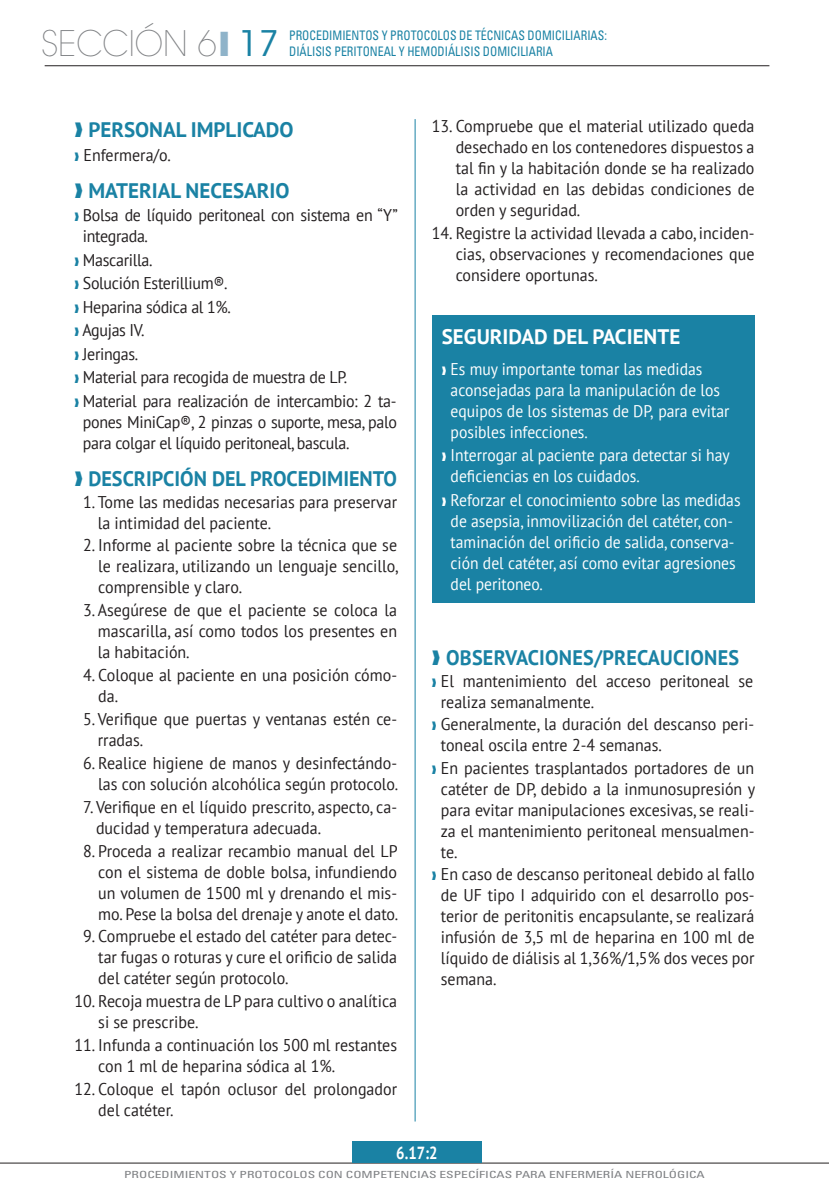
<style>
.page{position:relative;width:829px;height:1191px;background:#fff}
.page>*{position:absolute;margin:0;border:0;box-sizing:border-box;transform-origin:0 0}
.t1{font:200 35px "ITC Avant Garde Std";color:#808285;scale:.95 1}
.CPO_DE_TEXTO_GENERAL{font:700 21px "PT Sans";color:#1a82a4;scale:.96 1}
.t2{font:700 21px "PT Sans";color:#fff}
.CPO_DE_TEXTO_GENERAL-2{font:700 21px "PT Sans";color:#1a82a4}
.LADILLO{font:700 21px "PT Sans";color:#1a82a4}
.t3{font:700 17.5px "PT Sans";color:#fff;scale:.85 1}
.CPO_DE_TEXTO_GENERAL-3{font:16.97px/21px "PT Sans";color:#231f20;text-align:justify;scale:.94 1}
.t4{font:16.97px/21px "PT Sans";color:#fff;scale:.92 1}
.CPO_DE_TEXTO_GENERAL-4{font:16.97px/21px "PT Sans";letter-spacing:-.02em;color:#231f20;scale:.94 1}
.LADILLO-2{font:16.97px "PT Sans";color:#231f20;scale:.94 1}
.BAJO_NUMERO{font:condensed 13.12px "Univers LT Std";color:#1a82a4;scale:.9 1}
.t5{font:condensed 9.8px "Univers LT Std";color:#808285;scale:1.37 1}
.s1{color:#8fb3c9}
.s2{font-weight:400;color:#1a82a4}
.s3{color:#1a82a4}
</style>
<div class="page">
<hr style="left:0;top:1162px;width:828px;height:1px;background:#231f20">
<hr style="left:45px;top:65px;width:724px;height:1px;background:#231f20">
<hr style="left:415px;top:119px;width:1px;height:1002px;background:#1a82a4">
<div style="left:432px;top:315px;width:322px;height:288px;background:#1a82a4"></div>
<div style="left:352px;top:1141px;width:129px;height:22px;background:#1a82a4"></div>
<p class="t1" style="left:41px;top:23px;width:252px">SECCIÓN 6<span class="s1">❙</span> <span class="s2">17</span></p>
<p class="BAJO_NUMERO" style="left:289px;top:27px;width:354px">PROCEDIMIENTOS Y PROTOCOLOS DE TÉCNICAS DOMICILIARIAS:</p>
<p class="BAJO_NUMERO" style="left:289px;top:43px;width:295px">DIÁLISIS PERITONEAL Y HEMODIÁLISIS DOMICILIARIA</p>
<p class="CPO_DE_TEXTO_GENERAL-2" style="left:74px;top:116px;width:221px">❱ PERSONAL IMPLICADO</p>
<p class="LADILLO-2" style="left:74px;top:144px;width:104px"><span class="s3">❱</span> Enfermera/o.</p>
<p class="LADILLO" style="left:74px;top:176px;width:217px">❱ MATERIAL NECESARIO</p>
<p class="CPO_DE_TEXTO_GENERAL-4" style="left:83px;top:204px;width:336px;text-indent:-8px"><span class="s3">❱</span> Bolsa de líquido peritoneal con sistema en “Y” integrada.</p>
<p class="CPO_DE_TEXTO_GENERAL-4" style="left:74px;top:249px;width:84px"><span class="s3">❱</span> Mascarilla.</p>
<p class="CPO_DE_TEXTO_GENERAL-4" style="left:74px;top:272px;width:164px"><span class="s3">❱</span> Solución Esterillium®.</p>
<p class="CPO_DE_TEXTO_GENERAL-4" style="left:74px;top:296px;width:168px"><span class="s3">❱</span> Heparina sódica al 1%.</p>
<p class="CPO_DE_TEXTO_GENERAL-4" style="left:74px;top:319px;width:76px"><span class="s3">❱</span> Agujas IV.</p>
<p class="CPO_DE_TEXTO_GENERAL-4" style="left:74px;top:343px;width:69px"><span class="s3">❱</span> Jeringas.</p>
<p class="CPO_DE_TEXTO_GENERAL-4" style="left:74px;top:366px;width:292px"><span class="s3">❱</span> Material para recogida de muestra de LP.</p>
<p class="CPO_DE_TEXTO_GENERAL-3" style="left:83px;top:390px;width:336px;text-indent:-8px"><span class="s3">❱</span> Material para realización de intercambio: 2 ta&shy;pones MiniCap®, 2 pinzas o suporte, mesa, palo para colgar el líquido peritoneal, bascula.</p>
<p class="CPO_DE_TEXTO_GENERAL" style="left:74px;top:464px;width:337px">❱ DESCRIPCIÓN DEL PROCEDIMIENTO</p>
<p class="CPO_DE_TEXTO_GENERAL-3" style="left:98px;top:490px;width:320px;text-indent:-15px">1. Tome las medidas necesarias para preservar la intimidad del paciente.</p>
<p class="CPO_DE_TEXTO_GENERAL-3" style="left:98px;top:534px;width:321px;text-indent:-15px">2. Informe al paciente sobre la técnica que se le realizara, utilizando un lenguaje sencillo, comprensible y claro.</p>
<p class="CPO_DE_TEXTO_GENERAL-3" style="left:98px;top:599px;width:320px;text-indent:-15px">3. Asegúrese de que el paciente se coloca la mascarilla, así como todos los presentes en la habitación.</p>
<p class="CPO_DE_TEXTO_GENERAL-3" style="left:98px;top:664px;width:319px;text-indent:-15px">4. Coloque al paciente en una posición cómo&shy;da.</p>
<p class="CPO_DE_TEXTO_GENERAL-3" style="left:98px;top:708px;width:320px;text-indent:-15px">5. Verifique que puertas y ventanas estén ce&shy;rradas.</p>
<p class="CPO_DE_TEXTO_GENERAL-3" style="left:83px;top:752px;width:337px;text-align:right">6. Realice higiene de manos y desinfectándo&shy;las con solución alcohólica según protocolo.</p>
<p class="CPO_DE_TEXTO_GENERAL-3" style="left:96px;top:796px;width:322px;text-indent:-13px">7. Verifique en el líquido prescrito, aspecto, ca&shy;ducidad y temperatura adecuada.</p>
<p class="CPO_DE_TEXTO_GENERAL-3" style="left:98px;top:839px;width:321px;text-indent:-15px">8. Proceda a realizar recambio manual del LP con el sistema de doble bolsa, infundiendo un volumen de 1500 ml y drenando el mis&shy;mo. Pese la bolsa del drenaje y anote el dato.</p>
<p class="CPO_DE_TEXTO_GENERAL-3" style="left:98px;top:925px;width:319px;text-indent:-15px">9. Compruebe el estado del catéter para detec&shy;tar fugas o roturas y cure el orificio de salida del catéter según protocolo.</p>
<p class="CPO_DE_TEXTO_GENERAL-3" style="left:98px;top:990px;width:319px;text-indent:-24px">10. Recoja muestra de LP para cultivo o analítica si se prescribe.</p>
<p class="CPO_DE_TEXTO_GENERAL-3" style="left:98px;top:1034px;width:319px;text-indent:-24px">11. Infunda a continuación los 500 ml restantes con 1 ml de heparina sódica al 1%.</p>
<p class="CPO_DE_TEXTO_GENERAL-3" style="left:98px;top:1078px;width:319px;text-indent:-24px">12. Coloque el tapón oclusor del prolongador del catéter.</p>
<p class="CPO_DE_TEXTO_GENERAL-3" style="left:455px;top:115px;width:319px;text-indent:-24px">13. Compruebe que el material utilizado queda desechado en los contenedores dispuestos a tal fin y la habitación donde se ha realizado la actividad en las debidas condiciones de orden y seguridad.</p>
<p class="CPO_DE_TEXTO_GENERAL-3" style="left:455px;top:222px;width:319px;text-indent:-24px">14. Registre la actividad llevada a cabo, inciden&shy;cias, observaciones y recomendaciones que considere oportunas.</p>
<p class="t2" style="left:441px;top:322px;width:240px">SEGURIDAD DEL PACIENTE</p>
<p class="t4" style="left:450px;top:358px;width:304px;text-indent:-9px">❱ Es muy importante tomar las medidas aconsejadas para la manipulación de los equipos de los sistemas de DP, para evitar posibles infecciones.</p>
<p class="t4" style="left:450px;top:444px;width:305px;text-indent:-9px">❱ Interrogar al paciente para detectar si hay deficiencias en los cuidados.</p>
<p class="t4" style="left:450px;top:489px;width:317px;text-indent:-9px">❱ Reforzar el conocimiento sobre las medidas de asepsia, inmovilización del catéter, con&shy;taminación del orificio de salida, conserva&shy;ción del catéter, así como evitar agresiones del peritoneo.</p>
<p class="CPO_DE_TEXTO_GENERAL" style="left:432px;top:643px;width:321px">❱ OBSERVACIONES/PRECAUCIONES</p>
<p class="CPO_DE_TEXTO_GENERAL-3" style="left:441px;top:669px;width:334px;text-indent:-9px"><span class="s3">❱</span> El mantenimiento del acceso peritoneal se realiza semanalmente.</p>
<p class="CPO_DE_TEXTO_GENERAL-3" style="left:441px;top:713px;width:335px;text-indent:-9px"><span class="s3">❱</span> Generalmente, la duración del descanso peri&shy;toneal oscila entre 2-4 semanas.</p>
<p class="CPO_DE_TEXTO_GENERAL-3" style="left:441px;top:756px;width:336px;text-indent:-9px"><span class="s3">❱</span> En pacientes trasplantados portadores de un catéter de DP, debido a la inmunosupresión y para evitar manipulaciones excesivas, se reali&shy;za el mantenimiento peritoneal mensualmen&shy;te.</p>
<p class="CPO_DE_TEXTO_GENERAL-3" style="left:441px;top:863px;width:335px;text-indent:-9px"><span class="s3">❱</span> En caso de descanso peritoneal debido al fallo de UF tipo I adquirido con el desarrollo pos&shy;terior de peritonitis encapsulante, se realizará infusión de 3,5 ml de heparina en 100 ml de líquido de diálisis al 1,36%/1,5% dos veces por semana.</p>
<p class="t3" style="left:396px;top:1141px;width:50px">6.17:2</p>
<p class="t5" style="left:124px;top:1168px;width:425px">PROCEDIMIENTOS Y PROTOCOLOS CON COMPETENCIAS ESPECÍFICAS PARA ENFERMERÍA NEFROLÓGICA</p>
</div>
